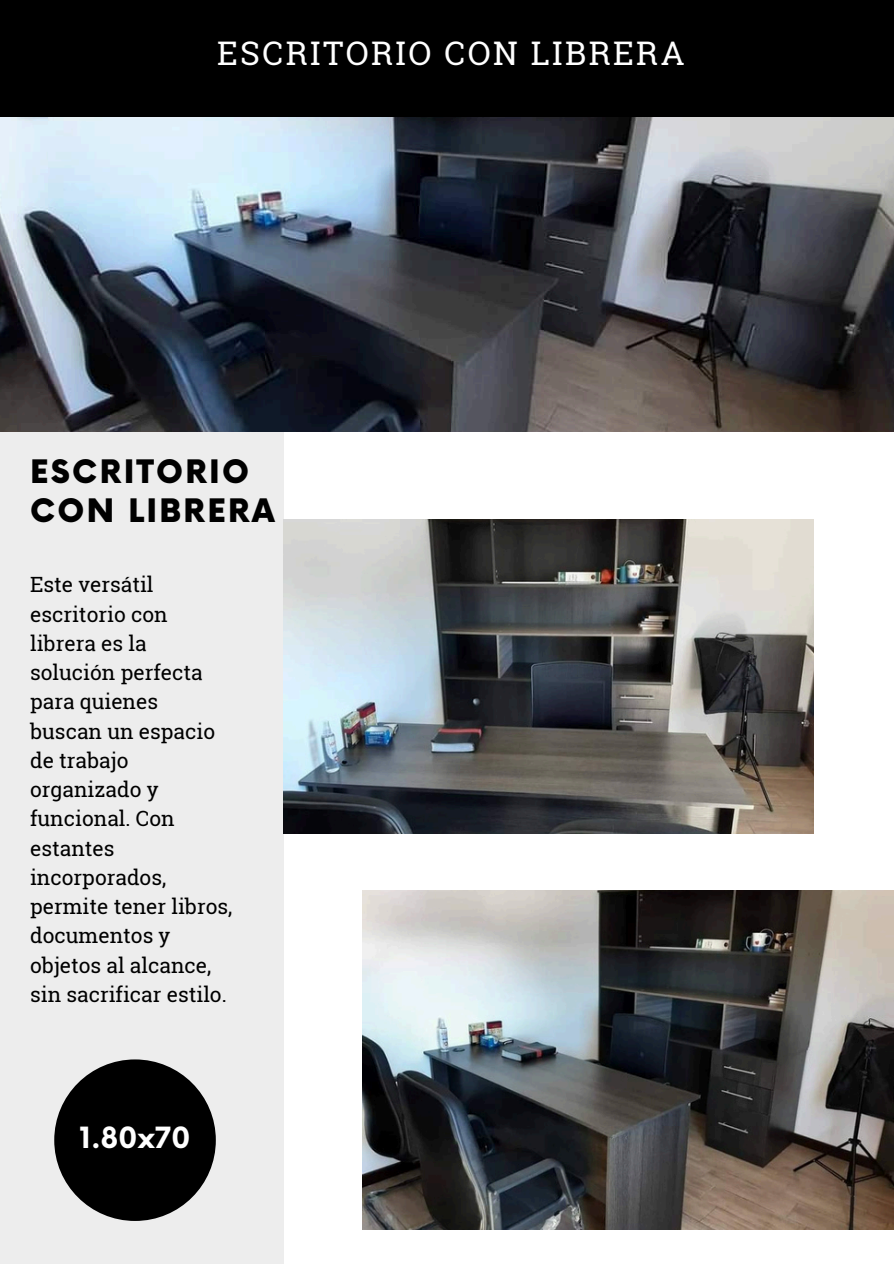
<style>
.page{position:relative;width:894px;height:1264px;background:#fff}
.page>*{position:absolute;margin:0;border:0;box-sizing:border-box;transform-origin:0 0}
.t1{font:32.55px "Roboto Slab";letter-spacing:.075em;color:#fff}
.t2{font:900 31.5px/39.5px "Now";letter-spacing:.075em;color:#000}
.t3{font:700 28.5px "Now";color:#fff}
.t4{font:21px/29.2px "Roboto Slab";color:#000}
</style>
<div class="page">
<div style="left:0;top:410px;width:283px;height:853px;background:#ededed"></div>
<img style="left:283px;top:520px;width:530px;height:314px">
<img style="left:0;top:117px;width:893px;height:314px">
<div style="left:0;top:0;width:893px;height:117px;background:#000"></div>
<div style="left:54px;top:1059px;width:162px;height:161px;background:#000;border-radius:50%"></div>
<img style="left:363px;top:890px;width:530px;height:338px">
<h1 class="t1" style="left:217px;top:31px;width:468px">ESCRITORIO CON LIBRERA</h1>
<h3 class="t2" style="left:30px;top:453px;width:246px">ESCRITORIO<br>CON LIBRERA</h3>
<p class="t4" style="left:30px;top:569px;width:204px">Este versátil escritorio con librera es la solución perfecta para quienes buscan un espacio de trabajo organizado y funcional. Con estantes incorporados, permite tener libros, documentos y objetos al alcance, sin sacrificar estilo.</p>
<h2 class="t3" style="left:79px;top:1122px;width:113px">1.80x70</h2>
</div>
